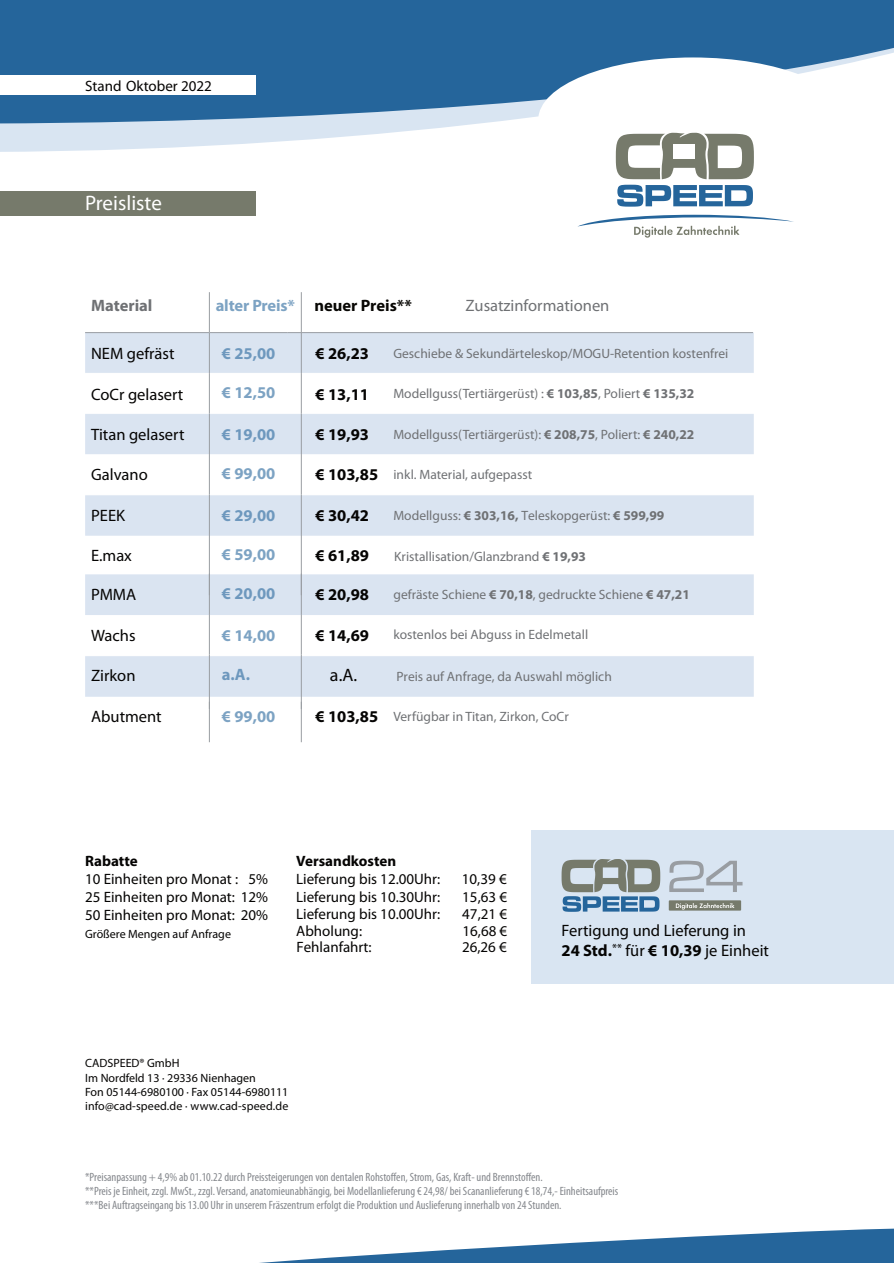
<style>
.page{position:relative;width:894px;height:1263px;background:#fff}
.page>*{position:absolute;margin:0;border:0;box-sizing:border-box;transform-origin:0 0}
.t1{font:21px "Myriad Pro";color:#fff}
.t2{font:18px "Myriad Pro";color:#050403}
.t3{font:16.5px/19.8px "Myriad Pro";color:#050403}
.t4{font:700 16.5px "Myriad Pro";color:rgb(37 101 155/.6)}
.t5{font:700 16.5px "Myriad Pro";color:#050403}
.t6{font:700 16.5px "Myriad Pro";letter-spacing:-.01em;color:#080704}
.t7{font:16.5px "Myriad Pro";color:#6f7174}
.t8{font:700 16.5px "Myriad Pro";color:#6f7174}
.t9{font:15px/18px "Myriad Pro";color:#050403}
.t10{font:700 15px "Myriad Pro";color:#050403}
.t11{font:13.5px "Myriad Pro";color:#6f7174}
.t12{font:condensed 12px "Myriad Pro";color:#84878c}
.t13{font:12px/14.4px "Myriad Pro";color:#050403}
.s1{color:rgb(37 101 155/.6)}
.s2{font-weight:700}
.s3{font-weight:700;font-size:16.5px;color:#050403}
</style>
<div class="page">
<div style="left:530px;top:830px;width:363px;height:153px;background:#d9e5f2"></div>
<svg style="left:0;top:124px;width:473px;height:28px;fill:#d9e5f2"></svg>
<svg style="left:0;top:0;width:893px;height:124px;background:#3973a4"></svg>
<div style="left:538px;top:57px;width:309px;height:125px;background:#fff;border-radius:50%"></div>
<svg style="left:617px;top:185px;width:135px;height:22px"></svg>
<svg style="left:615px;top:133px;width:138px;height:46px"></svg>
<svg style="left:578px;top:215px;width:215px;height:23px"></svg>
<svg style="left:259px;top:1228px;width:634px;height:35px"></svg>
<div style="left:0;top:75px;width:255px;height:20px;background:#fff"></div>
<div style="left:0;top:191px;width:255px;height:24px;background:#767a6b"></div>
<svg style="left:669px;top:861px;width:73px;height:31px"></svg>
<div style="left:668px;top:900px;width:72px;height:11px;background:#767a6b"></div>
<svg style="left:675px;top:903px;width:59px;height:6px"></svg>
<svg style="left:561px;top:859px;width:99px;height:53px"></svg>
<hr style="left:209px;top:292px;width:1px;height:40px;background:#999da2">
<hr style="left:301px;top:292px;width:1px;height:40px;background:#999da2">
<hr style="left:209px;top:333px;width:1px;height:40px;background:#999da2">
<hr style="left:301px;top:333px;width:1px;height:40px;background:#999da2">
<hr style="left:209px;top:373px;width:1px;height:41px;background:#999da2">
<hr style="left:301px;top:373px;width:1px;height:41px;background:#999da2">
<hr style="left:209px;top:414px;width:1px;height:40px;background:#999da2">
<hr style="left:301px;top:414px;width:1px;height:40px;background:#999da2">
<hr style="left:209px;top:454px;width:1px;height:40px;background:#999da2">
<hr style="left:301px;top:454px;width:1px;height:40px;background:#999da2">
<hr style="left:209px;top:494px;width:1px;height:41px;background:#999da2">
<hr style="left:301px;top:494px;width:1px;height:41px;background:#999da2">
<hr style="left:209px;top:535px;width:1px;height:60px;background:#999da2">
<hr style="left:301px;top:535px;width:1px;height:60px;background:#999da2">
<hr style="left:209px;top:574px;width:1px;height:40px;background:#999da2">
<hr style="left:301px;top:574px;width:1px;height:40px;background:#999da2">
<hr style="left:209px;top:614px;width:1px;height:40px;background:#999da2">
<hr style="left:301px;top:614px;width:1px;height:40px;background:#999da2">
<hr style="left:209px;top:654px;width:1px;height:55px;background:#999da2">
<hr style="left:301px;top:654px;width:1px;height:55px;background:#999da2">
<hr style="left:209px;top:702px;width:1px;height:40px;background:#999da2">
<hr style="left:301px;top:702px;width:1px;height:40px;background:#999da2">
<hr style="left:85px;top:332px;width:124px;height:1px;background:#999da2">
<hr style="left:209px;top:332px;width:78px;height:1px;background:#999da2">
<hr style="left:287px;top:332px;width:465px;height:1px;background:#999da2">
<p class="t9" style="left:85px;top:78px;width:128px">Stand Oktober 2022</p>
<h1 class="t1" style="left:85px;top:195px;width:78px">Preisliste</h1>
<p class="t8" style="left:91px;top:298px;width:63px">Material</p>
<p class="t6" style="left:216px;top:298px;width:198px"><span class="s1">alter Preis*</span> neuer Preis**</p>
<p class="t7" style="left:465px;top:298px;width:145px">Zusatzinformationen</p>
<p class="t3" style="left:91px;top:345px;width:85px">NEM gefräst</p>
<p class="t4" style="left:222px;top:347px;width:55px">€ 25,00</p>
<p class="t5" style="left:315px;top:347px;width:55px">€ 26,23</p>
<p class="t11" style="left:393px;top:348px;width:336px">Geschiebe &amp; Sekundärteleskop/MOGU-Retention kostenfrei</p>
<p class="t4" style="left:222px;top:386px;width:55px">€ 12,50</p>
<p class="t4" style="left:222px;top:428px;width:55px">€ 19,00</p>
<p class="t4" style="left:222px;top:467px;width:55px">€ 99,00</p>
<p class="t4" style="left:222px;top:509px;width:55px">€ 29,00</p>
<p class="t4" style="left:222px;top:548px;width:55px">€ 59,00</p>
<p class="t4" style="left:222px;top:587px;width:55px">€ 20,00</p>
<p class="t4" style="left:222px;top:629px;width:55px">€ 14,00</p>
<p class="t4" style="left:222px;top:668px;width:30px">a.A.</p>
<p class="t4" style="left:222px;top:710px;width:55px">€ 99,00</p>
<p class="t3" style="left:91px;top:385px;width:94px">CoCr gelasert</p>
<p class="t5" style="left:315px;top:387px;width:55px">€ 13,11</p>
<p class="t11" style="left:393px;top:388px;width:302px">Modellguss(Tertiärgerüst) : <span class="s2">€ 103,85</span>, Poliert <span class="s2">€ 135,32</span></p>
<p class="t3" style="left:91px;top:426px;width:95px">Titan gelasert</p>
<p class="t5" style="left:315px;top:428px;width:55px">€ 19,93</p>
<p class="t11" style="left:393px;top:429px;width:302px">Modellguss(Tertiärgerüst): <span class="s2">€ 208,75</span>, Poliert: <span class="s2">€ 240,22</span></p>
<p class="t3" style="left:91px;top:466px;width:58px">Galvano</p>
<p class="t11" style="left:315px;top:469px;width:218px"><span class="s3">€ 103,85</span> inkl. Material, aufgepasst</p>
<p class="t3" style="left:91px;top:507px;width:35px">PEEK</p>
<p class="t5" style="left:315px;top:508px;width:55px">€ 30,42</p>
<p class="t11" style="left:393px;top:510px;width:272px">Modellguss: <span class="s2">€ 303,16,</span> Teleskopgerüst: <span class="s2">€ 599,99</span></p>
<p class="t3" style="left:91px;top:547px;width:42px">E.max</p>
<p class="t5" style="left:315px;top:549px;width:55px">€ 61,89</p>
<p class="t3" style="left:91px;top:586px;width:47px">PMMA</p>
<p class="t5" style="left:315px;top:588px;width:55px">€ 20,98</p>
<p class="t11" style="left:393px;top:589px;width:298px">gefräste Schiene <span class="s2">€ 70,18</span>, gedruckte Schiene <span class="s2">€ 47,21</span></p>
<p class="t3" style="left:91px;top:626px;width:46px">Wachs</p>
<p class="t5" style="left:315px;top:628px;width:55px">€ 14,69</p>
<p class="t11" style="left:393px;top:629px;width:196px">kostenlos bei Abguss in Edelmetall</p>
<p class="t3" style="left:91px;top:667px;width:46px">Zirkon</p>
<h2 class="t2" style="left:330px;top:668px;width:29px">a.A.</h2>
<p class="t11" style="left:396px;top:670px;width:217px">Preis auf Anfrage, da Auswahl möglich</p>
<p class="t3" style="left:91px;top:708px;width:72px">Abutment</p>
<p class="t11" style="left:315px;top:710px;width:254px"><span class="s3">€ 103,85</span> Verfügbar in Titan, Zirkon, CoCr</p>
<p class="t11" style="left:394px;top:551px;width:193px">Kristallisation/Glanzbrand <span class="s2">€ 19,93</span></p>
<p class="t10" style="left:85px;top:855px;width:54px">Rabatte</p>
<p class="t9" style="left:85px;top:871px;width:184px;text-align:justify">10 Einheiten pro Monat : 5% 25 Einheiten pro Monat: 12% 50 Einheiten pro Monat: 20%</p>
<p class="t13" style="left:85px;top:928px;width:147px">Größere Mengen auf Anfrage</p>
<p class="t10" style="left:296px;top:855px;width:101px">Versandkosten</p>
<p class="t9" style="left:296px;top:871px;width:146px">Lieferung bis 12.00Uhr:</p>
<p class="t9" style="left:461px;top:871px;width:46px">10,39 €</p>
<p class="t9" style="left:296px;top:889px;width:146px">Lieferung bis 10.30Uhr:</p>
<p class="t9" style="left:462px;top:889px;width:46px">15,63 €</p>
<p class="t9" style="left:296px;top:906px;width:146px">Lieferung bis 10.00Uhr:</p>
<p class="t9" style="left:462px;top:906px;width:46px">47,21 €</p>
<p class="t9" style="left:296px;top:923px;width:77px;line-height:16.6px">Abholung:<br>Fehlanfahrt:</p>
<p class="t9" style="left:462px;top:924px;width:47px;line-height:16px">16,68 €<br>26,26 €</p>
<p class="t13" style="left:85px;top:1057px;width:205px">CADSPEED® GmbH<br>Im Nordfeld 13 · 29336 Nienhagen<br>Fon 05144-6980100 · Fax 05144-6980111 info@cad-speed.de · www.cad-speed.de</p>
<p class="t3" style="left:561px;top:922px;width:209px">Fertigung und Lieferung in<br><span class="s2">24 Std.</span><sup>**</sup> für <span class="s2">€ 10,39</span> je Einheit</p>
<p class="t12" style="left:85px;top:1171px;width:459px">*Preisanpassung + 4,9% ab 01.10.22 durch Preissteigerungen von dentalen Rohstoffen, Strom, Gas, Kraft- und Brennstoffen.</p>
<p class="t12" style="left:85px;top:1200px;width:478px">***Bei Auftragseingang bis 13.00 Uhr in unserem Fräszentrum erfolgt die Produktion und Auslieferung innerhalb von 24 Stunden.</p>
<p class="t12" style="left:85px;top:1185px;width:534px">**Preis je Einheit, zzgl. MwSt., zzgl. Versand, anatomieunabhängig, bei Modellanlieferung € 24,98/ bei Scananlieferung € 18,74,- Einheitsaufpreis</p>
</div>
